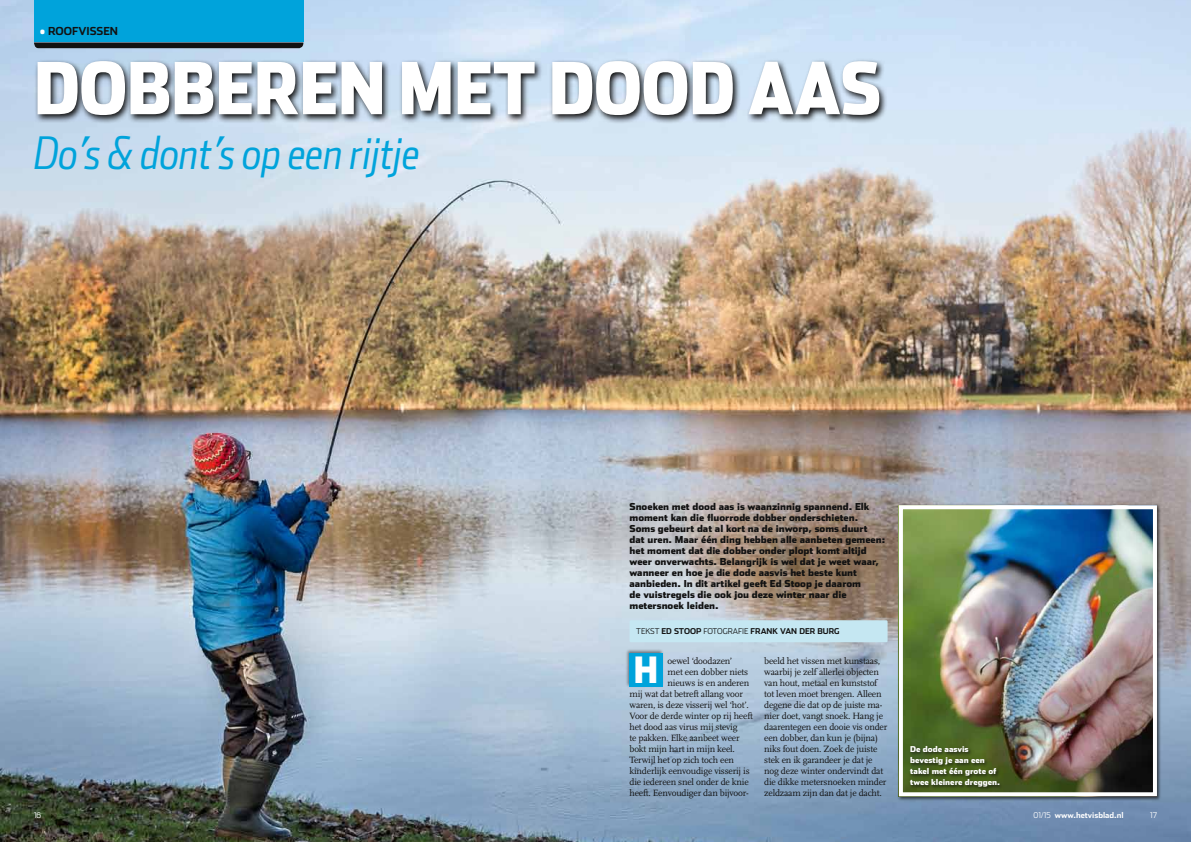
<style>
.page{position:relative;width:1191px;height:842px;background:#fff}
.page>*{position:absolute;margin:0;border:0;box-sizing:border-box;transform-origin:0 0}
.t1{font:900 71px "Stainless Cond";color:#fff}
.t2{font:italic 300 45px "Stainless Cond";color:#00a3db}
.t3{font:900 36px "Stainless Cond";color:#fff}
.t4{font:700 11px "Stainless";color:#121212}
.t5{font:9.5px/11px "Scala";letter-spacing:-.02em;color:#121212}
.t6{font:900 9.5px/11px "Stainless";color:#121212}
.t7{font:900 8px/11px "Stainless";color:#fff}
.t8{font:700 8px "Stainless";color:#121212}
.t9{font:700 8px "Stainless";color:#fff}
.t10{font:300 8px "Stainless";color:#fff}
.s1{font-weight:900;color:#fff}
.s2{font-weight:300}
</style>
<div class="page">
<img style="left:0;top:0;width:1191px;height:842px">
<svg style="left:34px;top:58px;width:854px;height:66px;background:#76808b"></svg>
<div style="left:34px;top:0;width:269px;height:41px;background:#00a3db"></div>
<svg style="left:34px;top:43px;width:269px;height:5px"></svg>
<div style="left:629px;top:620px;width:258px;height:22px;background:#c5e7f2"></div>
<div style="left:625px;top:649px;width:39px;height:39px;background:#121212;opacity:.5"></div>
<div style="left:629px;top:653px;width:33px;height:33px;background:#00a3db"></div>
<div style="left:897px;top:503px;width:264px;height:297px;background:#121212;opacity:.75"></div>
<img style="left:904px;top:510px;width:248px;height:281px">
<div style="left:899px;top:505px;width:258px;height:291px;border:4px solid #fff"></div>
<div style="left:908px;top:745px;width:95px;height:46px;background:#121212;opacity:.75"></div>
<p class="t4" style="left:40px;top:25px;width:80px"><span class="s1">•</span> roofvissen</p>
<h1 class="t1" style="left:34px;top:45px;width:848px">DOBBEREN MET DOOD AAS</h1>
<h2 class="t2" style="left:34px;top:127px;width:388px">Do’s &amp; dont’s op een rijtje</h2>
<p class="t6" style="left:629px;top:501px;width:257px">Snoeken met dood aas is waanzinnig spannend. Elk moment kan die fluorrode dobber onderschieten.<br>Soms gebeurt dat al kort na de inworp, soms duurt dat uren. Maar één ding hebben alle aanbeten gemeen: het moment dat die dobber onder plopt komt altijd weer onverwachts. Belangrijk is wel dat je weet waar, wanneer en hoe je die dode aasvis het beste kunt aanbieden. In dit artikel geeft Ed Stoop je daarom<br>de vuistregels die ook jou deze winter naar die metersnoek leiden.</p>
<p class="t8" style="left:636px;top:626px;width:205px"><span class="s2">TEKST</span> ED STOOP <span class="s2">FOTOGRAFIE</span> FRANK VAN DER BURG</p>
<p class="t5" style="left:667px;top:656px;width:66px">oewel ‘doodazen’</p>
<p class="t5" style="left:667px;top:667px;width:82px">met een dobber niets</p>
<p class="t5" style="left:667px;top:678px;width:83px">nieuws is en anderen</p>
<p class="t5" style="left:629px;top:689px;width:115px">mij wat dat betreft allang voor</p>
<p class="t5" style="left:629px;top:700px;width:121px">waren, is deze visserij wel ‘hot’.</p>
<p class="t5" style="left:629px;top:711px;width:125px">Voor de derde winter op rij heeft</p>
<p class="t5" style="left:629px;top:722px;width:110px">het dood aas virus mij stevig</p>
<p class="t5" style="left:629px;top:733px;width:112px">te pakken. Elke aanbeet weer</p>
<p class="t5" style="left:629px;top:744px;width:107px">bokt mijn hart in mijn keel.</p>
<p class="t5" style="left:629px;top:755px;width:106px">Terwijl het op zich toch een</p>
<p class="t5" style="left:629px;top:766px;width:122px">kinderlijk eenvoudige visserij is</p>
<p class="t5" style="left:629px;top:777px;width:121px">die iedereen snel onder de knie</p>
<p class="t5" style="left:629px;top:788px;width:121px">heeft. Eenvoudiger dan bijvoor-</p>
<h3 class="t3" style="left:634px;top:648px;width:26px">H</h3>
<p class="t5" style="left:764px;top:656px;width:125px">beeld het vissen met kunstaas, waarbij je zelf allerlei objecten van hout, metaal en kunststof tot leven moet brengen. Alleen degene die dat op de juiste ma&shy;nier doet, vangt snoek. Hang je daarentegen een dooie vis onder een dobber, dan kun je (bijna) niks fout doen. Zoek de juiste stek en ik garandeer je dat je nog deze winter ondervindt dat die dikke metersnoeken minder zeldzaam zijn dan dat je dacht.</p>
<p class="t7" style="left:910px;top:744px;width:91px">De dode aasvis bevestig je aan een takel met één grote of twee kleinere dreggen.</p>
<p class="t10" style="left:34px;top:811px;width:9px">16</p>
<p class="t9" style="left:1033px;top:810px;width:91px"><span class="s2">01/15</span> www.hetvisblad.nl</p>
<p class="t10" style="left:1150px;top:811px;width:8px">17</p>
</div>
